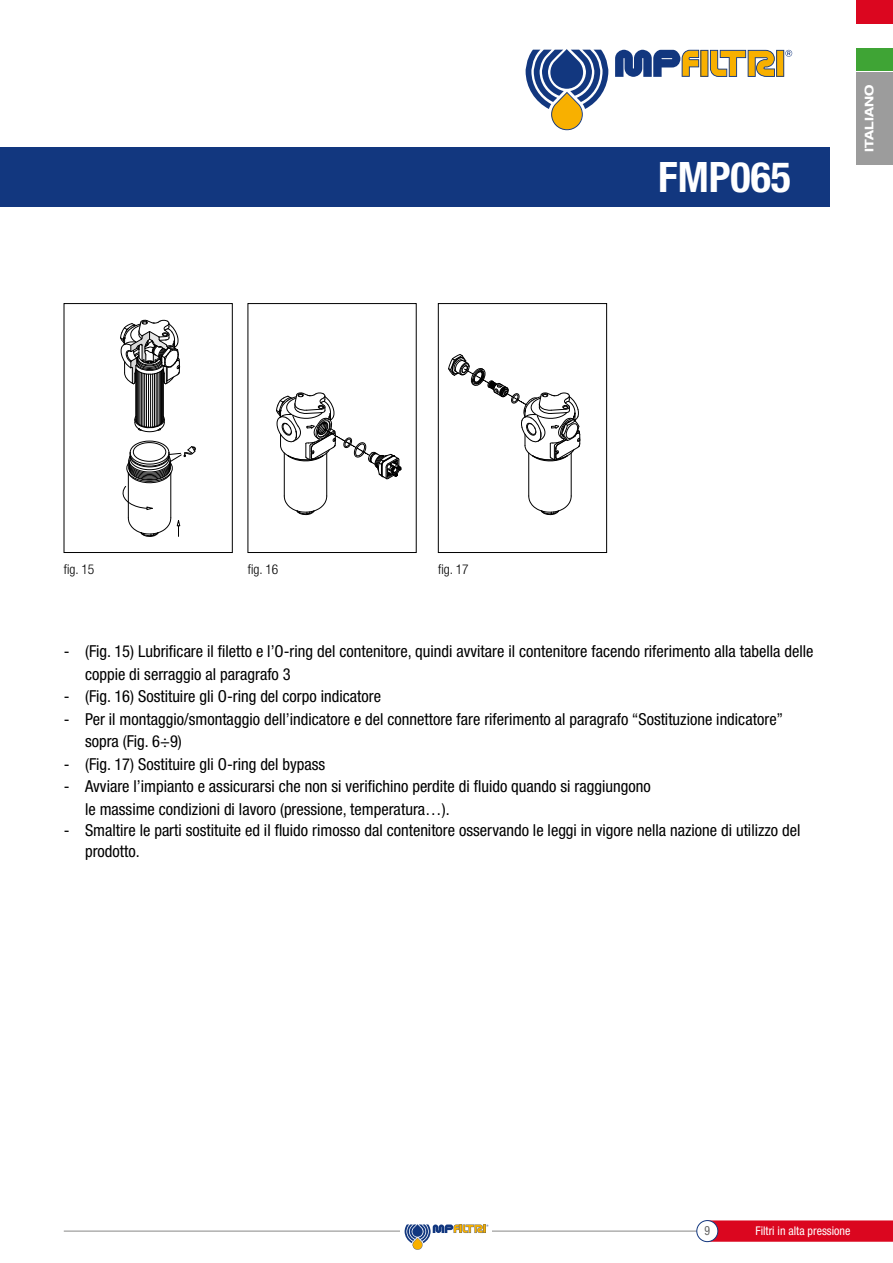
<style>
.page{position:relative;width:893px;height:1263px;background:#fff}
.page>*{position:absolute;margin:0;border:0;box-sizing:border-box;transform-origin:0 0}
.t1{font:700 condensed 42px "Helvetica Neue LT Std";color:#fff}
.t2{font:condensed 16.5px/22.5px "Helvetica Neue LT Std";color:#000}
.t3{font:300 condensed 13.5px "Helvetica Neue LT Std";color:#000}
.t4{font:condensed 12.75px "Helvetica Neue LT Std";color:#636362;scale:.92 1}
.t5{font:condensed 12px "Helvetica Neue LT Std";color:#fff}
.t6{font:700 expanded 12px "Helvetica Neue LT Std";color:#fff}
</style>
<div class="page">
<hr style="left:64px;top:1231px;width:641px;height:1px;background:#878786">
<svg style="left:702px;top:1220px;width:191px;height:22px;background:#db0e27"></svg>
<div style="left:697px;top:1220px;width:21px;height:21px;background:#fff;border-radius:50%"></div>
<div style="left:697px;top:1220px;width:21px;height:22px;border:1px solid #12377f;border-radius:50%"></div>
<div style="left:400px;top:1228px;width:92px;height:6px;background:#fff"></div>
<div style="left:856px;top:72px;width:37px;height:93px;background:#9c9c9c"></div>
<div style="left:856px;top:47px;width:37px;height:24px;background:#3fa435"></div>
<div style="left:856px;top:0;width:37px;height:24px;background:#db061f"></div>
<svg style="left:615px;top:50px;width:177px;height:27px"></svg>
<svg style="left:526px;top:49px;width:82px;height:81px"></svg>
<svg style="left:405px;top:1224px;width:83px;height:26px"></svg>
<div style="left:0;top:147px;width:829px;height:59px;background:#12377f"></div>
<div style="left:438px;top:303px;width:169px;height:250px;border:1px solid #000"></div>
<div style="left:64px;top:303px;width:169px;height:250px;border:1px solid #000"></div>
<svg style="left:448px;top:354px;width:133px;height:162px"></svg>
<svg style="left:262px;top:392px;width:140px;height:161px"></svg>
<svg style="left:120px;top:319px;width:76px;height:218px"></svg>
<h1 class="t1" style="left:658px;top:151px;width:134px">FMP065</h1>
<p class="t6" style="left:862px;top:152px;width:69px;rotate:-90deg">ITALIANO</p>
<p class="t3" style="left:64px;top:561px;width:32px">fig. 15</p>
<p class="t3" style="left:248px;top:561px;width:32px">fig. 16</p>
<p class="t3" style="left:438px;top:561px;width:32px">fig. 17</p>
<p class="t2" style="left:85px;top:640px;width:730px;text-indent:-21px">- (Fig. 15) Lubrificare il filetto e l’O-ring del contenitore, quindi avvitare il contenitore facendo riferimento alla tabella delle coppie di serraggio al paragrafo 3</p>
<p class="t2" style="left:64px;top:685px;width:319px">- (Fig. 16) Sostituire gli O-ring del corpo indicatore</p>
<p class="t2" style="left:85px;top:707px;width:700px;text-indent:-21px">- Per il montaggio/smontaggio dell’indicatore e del connettore fare riferimento al paragrafo “Sostituzione indicatore” sopra (Fig. 6÷9)</p>
<p class="t2" style="left:64px;top:752px;width:263px">- (Fig. 17) Sostituire gli O-ring del bypass</p>
<p class="t2" style="left:85px;top:775px;width:567px;text-indent:-21px">- Avviare l’impianto e assicurarsi che non si verifichino perdite di fluido quando si raggiungono le massime condizioni di lavoro (pressione, temperatura…).</p>
<p class="t2" style="left:85px;top:819px;width:717px;line-height:21px;text-indent:-21px">- Smaltire le parti sostituite ed il fluido rimosso dal contenitore osservando le leggi in vigore nella nazione di utilizzo del prodotto.</p>
<p class="t4" style="left:704px;top:1223px;width:8px">9</p>
<p class="t5" style="left:756px;top:1223px;width:96px">Filtri in alta pressione</p>
</div>
